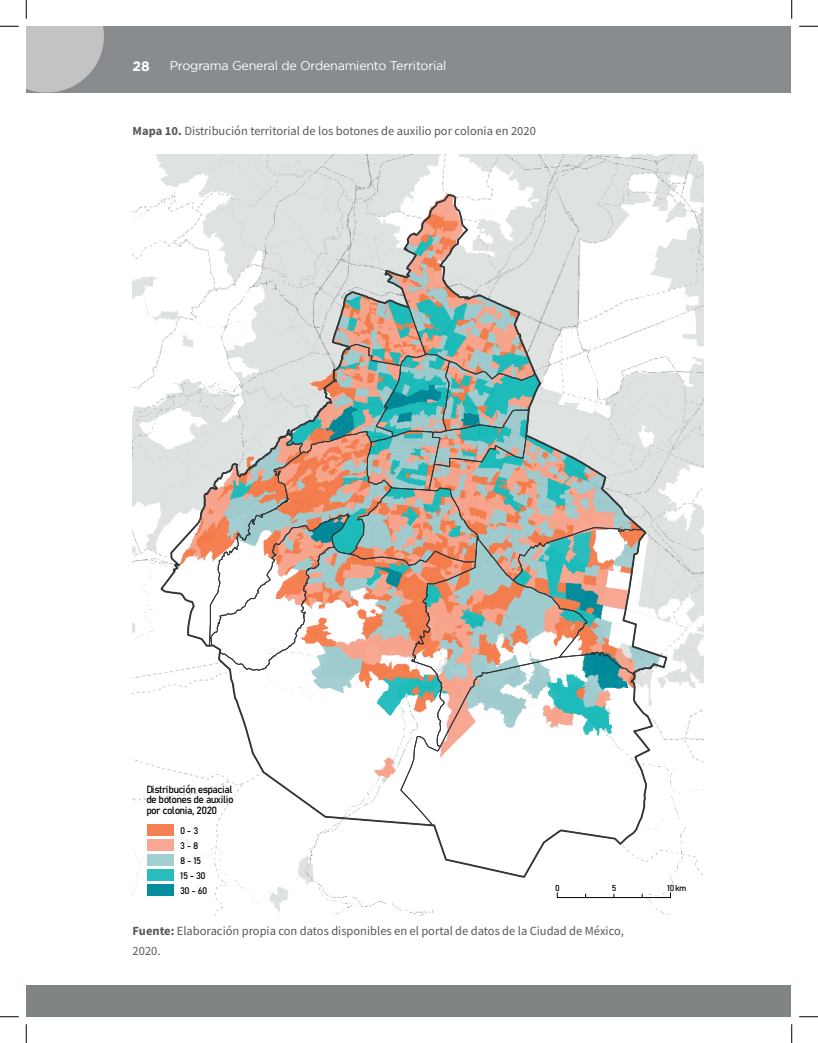
<style>
.page{position:relative;width:818px;height:1043px;background:#fff}
.page>*{position:absolute;margin:0;border:0;box-sizing:border-box;transform-origin:0 0}
.t1{font:700 13.75px "Gotham";color:#fff}
.t2{font:12.5px/20px "Source Sans Pro";color:#57585a}
.t3{font:12.5px "Gotham";letter-spacing:-.02em;color:#fff}
.t4{font:10.38px/10.8px "Bahnschrift I";letter-spacing:-.055em;color:#000}
.t5{font:9.38px/15px "Bahnschrift";letter-spacing:-.05em;color:#000}
.t6{font:8.5px "Bahnschrift";color:#000}
.s1{font-weight:700}
</style>
<div class="page">
<div style="left:26px;top:985px;width:764px;height:31px;background:#7f8485"></div>
<div style="left:26px;top:26px;width:764px;height:67px;background:#888c8e"></div>
<svg style="left:26px;top:26px;width:78px;height:67px;background:#bbbabb"></svg>
<img style="left:133px;top:155px;width:570px;height:760px">
<svg style="left:161px;top:194px;width:506px;height:37px"></svg>
<svg style="left:159px;top:231px;width:509px;height:648px"></svg>
<svg style="left:215px;top:193px;width:254px;height:288px;background:#c3c7c0"></svg>
<div style="left:147px;top:824px;width:27px;height:11px;background:#f48052"></div>
<div style="left:147px;top:839px;width:27px;height:11px;background:#f7a792"></div>
<div style="left:147px;top:854px;width:27px;height:11px;background:#a3cfd2"></div>
<div style="left:147px;top:869px;width:27px;height:11px;background:#28bcbe"></div>
<div style="left:147px;top:884px;width:27px;height:11px;background:#058d9e"></div>
<hr style="left:557px;top:897px;width:113px;height:1px;background:#000">
<svg style="left:0;top:25px;width:19px;height:2px"></svg>
<svg style="left:799px;top:25px;width:19px;height:2px"></svg>
<svg style="left:0;top:1016px;width:19px;height:1px"></svg>
<svg style="left:799px;top:1016px;width:19px;height:1px"></svg>
<svg style="left:25px;top:0;width:2px;height:19px"></svg>
<svg style="left:25px;top:1024px;width:2px;height:18px"></svg>
<svg style="left:791px;top:0;width:1px;height:19px"></svg>
<svg style="left:791px;top:1024px;width:1px;height:18px"></svg>
<p class="t1" style="left:133px;top:58px;width:19px">28</p>
<p class="t3" style="left:170px;top:58px;width:278px">Programa General de Ordenamiento Territorial</p>
<p class="t2" style="left:133px;top:121px;width:405px"><span class="s1">Mapa 10.</span> Distribución territorial de los botones de auxilio por colonia en 2020</p>
<p class="t4" style="left:146px;top:783px;width:89px">Distribución espacial de botones de auxilio por colonia, 2020</p>
<p class="t5" style="left:180px;top:822px;width:20px">0-3</p>
<p class="t5" style="left:180px;top:837px;width:23px">3-8<br>8-15</p>
<p class="t5" style="left:180px;top:867px;width:29px">15 - 30<br>30 - 60</p>
<p class="t6" style="left:555px;top:881px;width:6px">0</p>
<p class="t6" style="left:612px;top:881px;width:6px">5</p>
<p class="t6" style="left:667px;top:881px;width:21px">10km</p>
<p class="t2" style="left:133px;top:921px;width:492px"><span class="s1">Fuente:</span> Elaboración propia con datos disponibles en el portal de datos de la Ciudad de México,<br>2020.</p>
</div>
